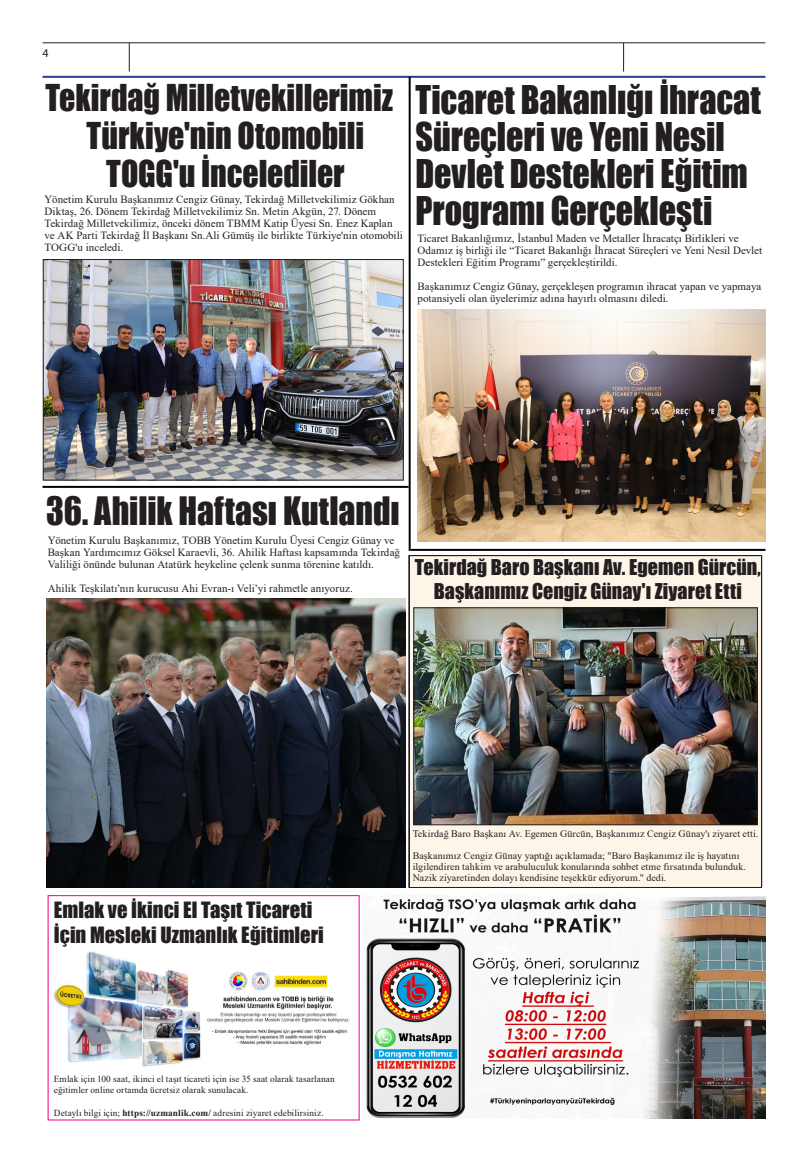
<style>
.page{position:relative;width:808px;height:1163px;background:#fff}
.page>*{position:absolute;margin:0;border:0;box-sizing:border-box;transform-origin:0 0}
.t1{font:36.4px/37px "Impact";color:#231f20;scale:.94 1}
.t2{font:36px "Impact";color:#231f20;scale:.94 1}
.t3{font:34px/38px "Impact";letter-spacing:-.005em;color:#231f20;text-align:center;scale:.94 1}
.t4{font:20.6px/24.7px "Impact";color:#231f20}
.t5{font:20px/24px "Impact";color:#231f20;text-align:center}
.t6{font:12px "Myriad Pro";color:#231f20}
.t7{font:11px/12px "Times New Roman";letter-spacing:.005em;color:#231f20}
.t8{font:10px/11px "Times New Roman";letter-spacing:.01em;color:#231f20}
.t9{font:9.3px/11.1px "Times New Roman";letter-spacing:.015em;color:#231f20}
.s1{font-weight:700}
</style>
<div class="page">
<hr style="left:43px;top:43px;width:722px;height:1px;background:#231f20">
<hr style="left:43px;top:76px;width:722px;height:2px;background:#253f8e">
<svg style="left:129px;top:43px;width:1px;height:29px"></svg>
<svg style="left:623px;top:43px;width:1px;height:29px"></svg>
<img style="left:54px;top:951px;width:296px;height:116px">
<img style="left:366px;top:896px;width:399px;height:221px">
<img style="left:45px;top:261px;width:357px;height:217px">
<div style="left:43px;top:259px;width:361px;height:221px;border:1px solid #231f20"></div>
<hr style="left:409px;top:77px;width:2px;height:474px;background:#000">
<hr style="left:43px;top:486px;width:366px;height:2px;background:#000">
<img style="left:417px;top:309px;width:349px;height:232px">
<hr style="left:411px;top:549px;width:354px;height:2px;background:#000">
<img style="left:46px;top:598px;width:359px;height:289px">
<div style="left:408px;top:555px;width:354px;height:333px;background:#fef5e9"></div>
<img style="left:415px;top:609px;width:341px;height:214px">
<div style="left:413px;top:607px;width:345px;height:218px;border:1px solid #231f20"></div>
<p class="t6" style="left:43px;top:45px;width:8px">4</p>
<p class="t3" style="left:45px;top:78px;width:371px">Tekirdağ Milletvekillerimiz</p>
<p class="t3" style="left:87px;top:116px;width:297px">Türkiye'nin Otomobili<br>TOGG'u İncelediler</p>
<p class="t7" style="left:45px;top:193px;width:360px">Yönetim Kurulu Başkanımız Cengiz Günay, Tekirdağ Milletvekilimiz Gökhan Diktaş, 26. Dönem Tekirdağ Milletvekilimiz Sn. Metin Akgün, 27. Dönem Tekirdağ Milletvekilimiz, önceki dönem TBMM Katip Üyesi Sn. Enez Kaplan ve AK Parti Tekirdağ İl Başkanı Sn.Ali Gümüş ile birlikte Türkiye'nin otomobili TOGG'u inceledi.</p>
<p class="t1" style="left:415px;top:80px;width:369px">Ticaret Bakanlığı İhracat<br>Süreçleri ve Yeni Nesil<br>Devlet Destekleri Eğitim<br>Programı Gerçekleşti</p>
<p class="t7" style="left:417px;top:231px;width:346px">Ticaret Bakanlığımız, İstanbul Maden ve Metaller İhracatçı Birlikleri ve<br>Odamız iş birliği ile “Ticaret Bakanlığı İhracat Süreçleri ve Yeni Nesil Devlet<br>Destekleri Eğitim Programı” gerçekleştirildi.</p>
<p class="t7" style="left:417px;top:279px;width:345px">Başkanımız Cengiz Günay, gerçekleşen programın ihracat yapan ve yapmaya potansiyeli olan üyelerimiz adına hayırlı olmasını diledi.</p>
<p class="t2" style="left:46px;top:483px;width:378px">36. Ahilik Haftası Kutlandı</p>
<p class="t7" style="left:48px;top:533px;width:354px">Yönetim Kurulu Başkanımız, TOBB Yönetim Kurulu Üyesi Cengiz Günay ve<br>Başkan Yardımcımız Göksel Karaevli, 36. Ahilik Haftası kapsamında Tekirdağ<br>Valiliği önünde bulunan Atatürk heykeline çelenk sunma törenine katıldı.</p>
<p class="t7" style="left:48px;top:581px;width:307px">Ahilik Teşkilatı’nın kurucusu Ahi Evran-ı Veli’yi rahmetle anıyoruz.</p>
<p class="t5" style="left:415px;top:555px;width:348px">Tekirdağ Baro Başkanı Av. Egemen Gürcün,<br>Başkanımız Cengiz Günay'ı Ziyaret Etti</p>
<p class="t4" style="left:54px;top:896px;width:271px">Emlak ve İkinci El Taşıt Ticareti<br>İçin Mesleki Uzmanlık Eğitimleri</p>
<p class="t9" style="left:54px;top:1073px;width:282px">Emlak için 100 saat, ikinci el taşıt ticareti için ise 35 saat olarak tasarlanan eğitimler online ortamda ücretsiz olarak sunulacak.</p>
<p class="t9" style="left:54px;top:1106px;width:271px">Detaylı bilgi için; <span class="s1">https://uzmanlik.com/</span> adresini ziyaret edebilirsiniz.</p>
<p class="t8" style="left:413px;top:828px;width:347px">Tekirdağ Baro Başkanı Av. Egemen Gürcün, Başkanımız Cengiz Günay'ı ziyaret etti.</p>
<p class="t8" style="left:413px;top:850px;width:335px">Başkanımız Cengiz Günay yaptığı açıklamada; "Baro Başkanımız ile iş hayatını ilgilendiren tahkim ve arabuluculuk konularında sohbet etme fırsatında bulunduk.<br>Nazik ziyaretinden dolayı kendisine teşekkür ediyorum." dedi.</p>
</div>
